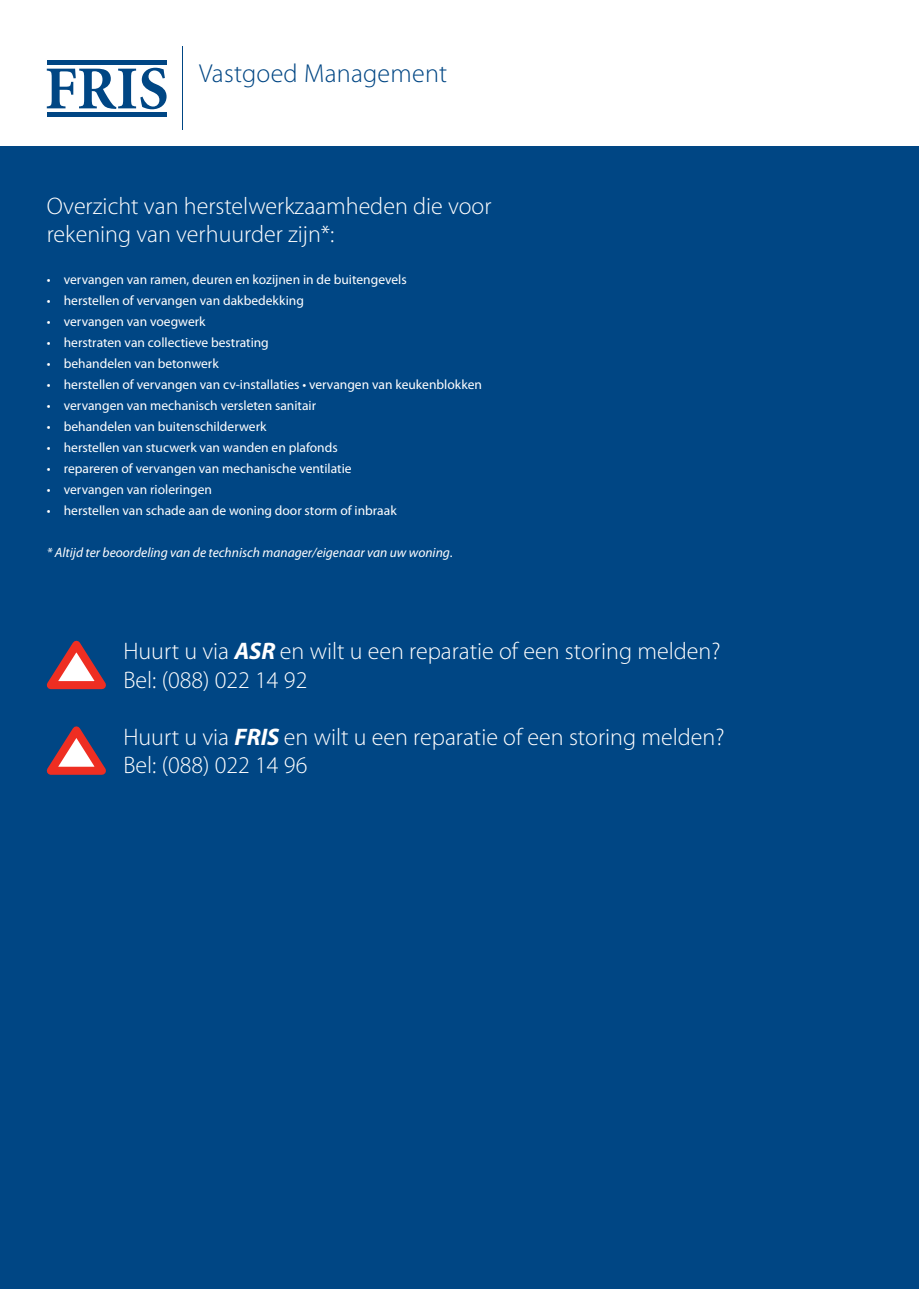
<style>
.page{position:relative;width:919px;height:1289px;background:#fff}
.page>*{position:absolute;margin:0;border:0;box-sizing:border-box;transform-origin:0 0}
.t1{font:300 26.1px "Myriad Pro";letter-spacing:.01em;color:#004684}
.t2{font:300 24px "Myriad Pro";color:#fff}
.t3{font:13.5px "Myriad Pro";color:#fff}
.t4{font:italic 13.5px "Myriad Pro";color:#fff}
.s1{font-style:normal}
.s2{font-weight:700;font-style:italic}
</style>
<div class="page">
<div style="left:0;top:147px;width:918px;height:1141px;background:#004684"></div>
<svg style="left:47px;top:68px;width:119px;height:41px"></svg>
<hr style="left:47px;top:112px;width:120px;height:4px;background:#004684">
<hr style="left:47px;top:61px;width:120px;height:4px;background:#004684">
<hr style="left:182px;top:47px;width:1px;height:83px;background:#004684">
<svg style="left:46px;top:640px;width:60px;height:50px"></svg>
<svg style="left:46px;top:726px;width:60px;height:49px"></svg>
<p class="t1" style="left:199px;top:59px;width:250px">Vastgoed Management</p>
<p class="t2" style="left:47px;top:192px;width:446px">Overzicht van herstelwerkzaamheden die voor</p>
<p class="t2" style="left:47px;top:221px;width:289px">rekening van verhuurder zijn*:</p>
<p class="t3" style="left:47px;top:272px;width:361px">• vervangen van ramen, deuren en kozijnen in de buitengevels</p>
<p class="t3" style="left:47px;top:293px;width:258px">• herstellen of vervangen van dakbedekking</p>
<p class="t3" style="left:47px;top:314px;width:160px">• vervangen van voegwerk</p>
<p class="t3" style="left:47px;top:335px;width:223px">• herstraten van collectieve bestrating</p>
<p class="t3" style="left:47px;top:356px;width:173px">• behandelen van betonwerk</p>
<p class="t3" style="left:47px;top:377px;width:436px">• herstellen of vervangen van cv-installaties • vervangen van keukenblokken</p>
<p class="t3" style="left:47px;top:398px;width:271px">• vervangen van mechanisch versleten sanitair</p>
<p class="t3" style="left:47px;top:419px;width:221px">• behandelen van buitenschilderwerk</p>
<p class="t3" style="left:47px;top:440px;width:292px">• herstellen van stucwerk van wanden en plafonds</p>
<p class="t3" style="left:47px;top:461px;width:306px">• repareren of vervangen van mechanische ventilatie</p>
<p class="t3" style="left:47px;top:482px;width:167px">• vervangen van rioleringen</p>
<p class="t3" style="left:47px;top:503px;width:351px">• herstellen van schade aan de woning door storm of inbraak</p>
<p class="t4" style="left:47px;top:545px;width:407px">* Altijd ter beoordeling van de technisch manager/eigenaar van uw woning<span class="s1">.</span></p>
<p class="t2" style="left:123px;top:638px;width:598px">Huurt u via <span class="s2">ASR</span> en wilt u een reparatie of een storing melden?</p>
<p class="t2" style="left:123px;top:666px;width:185px">Bel: (088) 022 14 92</p>
<p class="t2" style="left:123px;top:723px;width:602px">Huurt u via <span class="s2">FRIS</span> en wilt u een reparatie of een storing melden?</p>
<p class="t2" style="left:123px;top:752px;width:185px">Bel: (088) 022 14 96</p>
</div>
